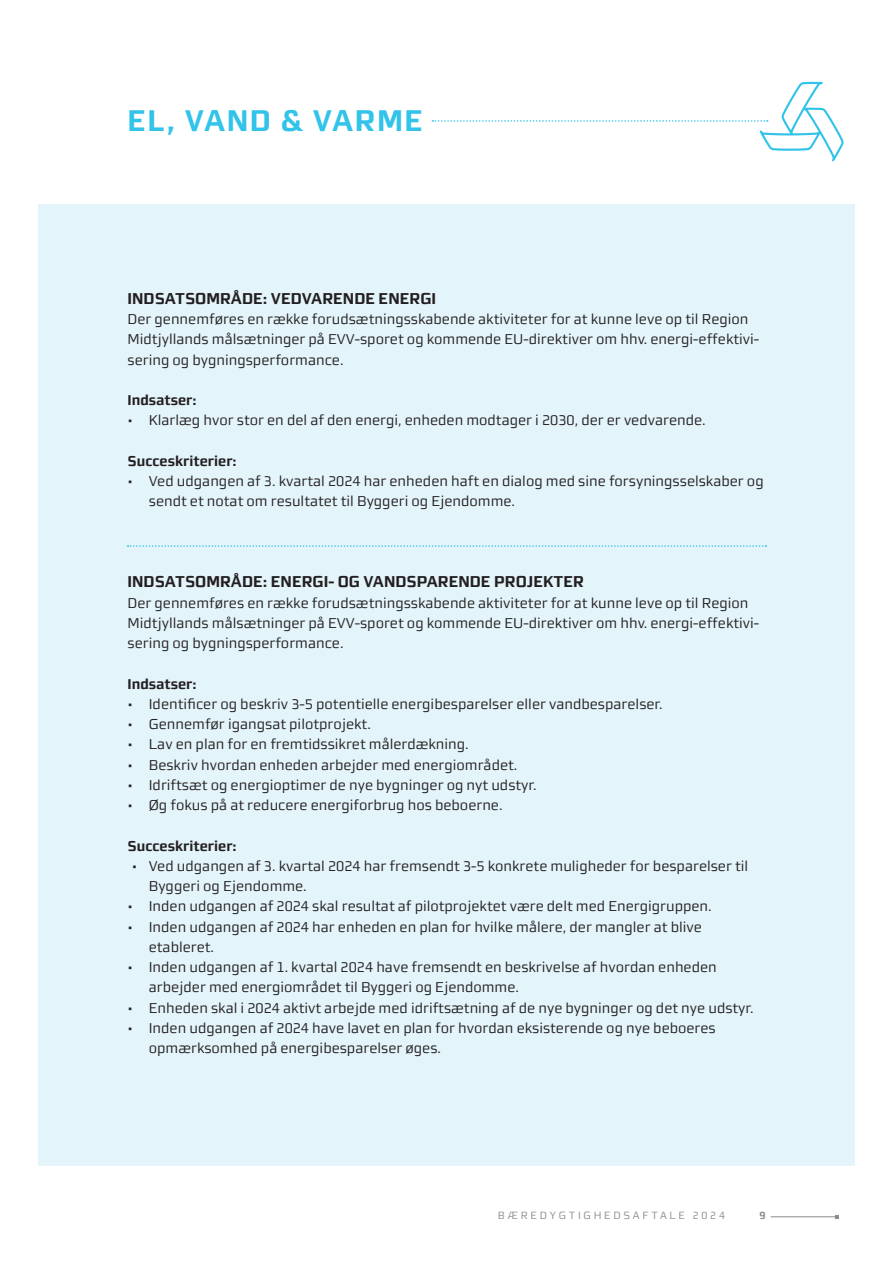
<style>
.page{position:relative;width:893px;height:1263px;background:#fff}
.page>*{position:absolute;margin:0;border:0;box-sizing:border-box;transform-origin:0 0}
.t1{font:700 30px "midtsans";letter-spacing:.05em;color:#31c3e9}
.t2{font:700 15.75px "midtsans";color:#231f20}
.t3{font:14.25px/20.2px "midtsans";color:#231f20}
.t4{font:700 14.25px "midtsans";color:#231f20}
.t5{font:10.5px "midtsans";letter-spacing:.26em;color:#8a8c8f}
.t6{font:700 10.5px "midtsans";color:#8a8c8f}
</style>
<div class="page">
<div style="left:38px;top:204px;width:817px;height:961px;background:#e3f4fb"></div>
<hr style="left:771px;top:1216px;width:66px;height:1px;background:#8a8c8f">
<svg style="left:128px;top:545px;width:638px;height:2px"></svg>
<svg style="left:432px;top:82px;width:412px;height:79px"></svg>
<h2 class="t1" style="left:128px;top:103px;width:297px">EL, VAND &amp; VARME</h2>
<h3 class="t2" style="left:128px;top:289px;width:310px">INDSATSOMRÅDE: VEDVARENDE ENERGI</h3>
<p class="t3" style="left:128px;top:309px;width:633px">Der gennemføres en række forudsætningsskabende aktiviteter for at kunne leve op til Region<br>Midtjyllands målsætninger på EVV-sporet og kommende EU-direktiver om hhv. energi-effektivi&shy;sering og bygningsperformance.</p>
<h4 class="t4" style="left:128px;top:392px;width:71px">Indsatser:</h4>
<p class="t3" style="left:128px;top:410px;width:580px">• Klarlæg hvor stor en del af den energi, enheden modtager i 2030, der er vedvarende.</p>
<h4 class="t4" style="left:128px;top:453px;width:111px">Succeskriterier:</h4>
<p class="t3" style="left:149px;top:471px;width:616px;text-indent:-21px">• Ved udgangen af 3. kvartal 2024 har enheden haft en dialog med sine forsyningsselskaber og sendt et notat om resultatet til Byggeri og Ejendomme.</p>
<h3 class="t2" style="left:128px;top:573px;width:458px">INDSATSOMRÅDE: ENERGI- OG VANDSPARENDE PROJEKTER</h3>
<p class="t3" style="left:128px;top:592px;width:633px">Der gennemføres en række forudsætningsskabende aktiviteter for at kunne leve op til Region<br>Midtjyllands målsætninger på EVV-sporet og kommende EU-direktiver om hhv. energi-effektivi&shy;sering og bygningsperformance.</p>
<h4 class="t4" style="left:128px;top:675px;width:71px">Indsatser:</h4>
<p class="t3" style="left:128px;top:694px;width:536px">• Identificer og beskriv 3-5 potentielle energibesparelser eller vandbesparelser.</p>
<p class="t3" style="left:128px;top:714px;width:245px">• Gennemfør igangsat pilotprojekt.</p>
<p class="t3" style="left:128px;top:734px;width:343px">• Lav en plan for en fremtidssikret målerdækning.</p>
<p class="t3" style="left:128px;top:754px;width:391px">• Beskriv hvordan enheden arbejder med energiområdet.</p>
<p class="t3" style="left:128px;top:775px;width:410px">• Idriftsæt og energioptimer de nye bygninger og nyt udstyr.</p>
<p class="t3" style="left:128px;top:795px;width:376px">• Øg fokus på at reducere energiforbrug hos beboerne.</p>
<h4 class="t4" style="left:128px;top:837px;width:111px">Succeskriterier:</h4>
<p class="t3" style="left:149px;top:856px;width:601px;text-indent:-17px">• Ved udgangen af 3. kvartal 2024 har fremsendt 3-5 konkrete muligheder for besparelser til<br>Byggeri og Ejendomme.</p>
<p class="t3" style="left:128px;top:896px;width:586px">• Inden udgangen af 2024 skal resultat af pilotprojektet være delt med Energigruppen.</p>
<p class="t3" style="left:149px;top:916px;width:555px;text-indent:-21px">• Inden udgangen af 2024 har enheden en plan for hvilke målere, der mangler at blive etableret.</p>
<p class="t3" style="left:149px;top:957px;width:569px;text-indent:-21px">• Inden udgangen af 1. kvartal 2024 have fremsendt en beskrivelse af hvordan enheden arbejder med energiområdet til Byggeri og Ejendomme.</p>
<p class="t3" style="left:128px;top:997px;width:627px">• Enheden skal i 2024 aktivt arbejde med idriftsætning af de nye bygninger og det nye udstyr.</p>
<p class="t3" style="left:149px;top:1018px;width:568px;text-indent:-21px">• Inden udgangen af 2024 have lavet en plan for hvordan eksisterende og nye beboeres opmærksomhed på energibesparelser øges.</p>
<p class="t5" style="left:498px;top:1210px;width:229px">BÆREDYGTIGHEDSAFTALE 2024</p>
<p class="t6" style="left:759px;top:1210px;width:8px">9</p>
</div>
